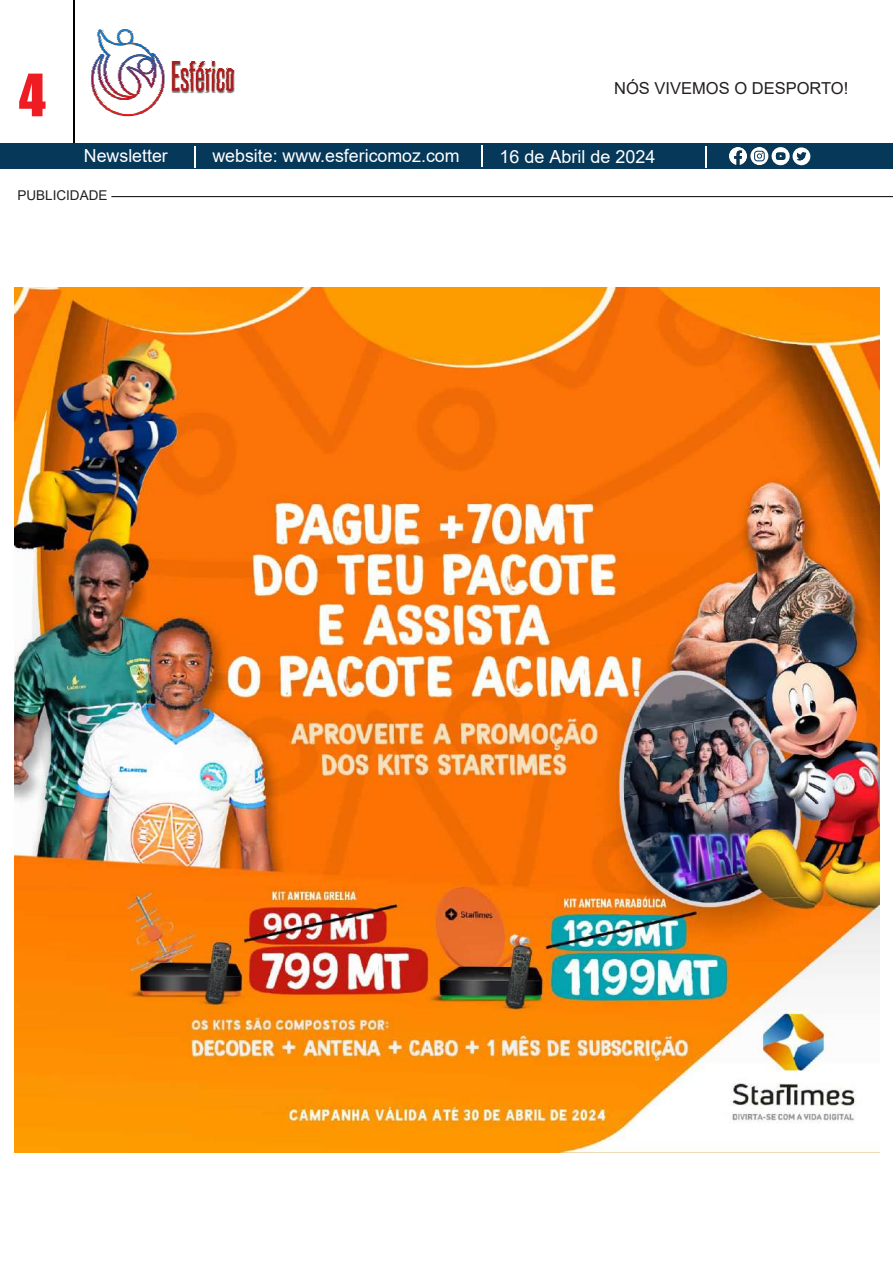
<style>
.page{position:relative;width:893px;height:1263px;background:#fff}
.page>*{position:absolute;margin:0;border:0;box-sizing:border-box;transform-origin:0 0}
.t1{font:54px "Impact";color:#ee1d23}
.t2{font:18px "Arial";color:#fff}
.t3{font:16.5px "Arial";color:#231f20}
.t4{font:13.5px "Arial";color:#231f20}
</style>
<div class="page">
<div style="left:0;top:144px;width:893px;height:25px;background:#063859"></div>
<svg style="left:705px;top:146px;width:1px;height:22px"></svg>
<svg style="left:195px;top:146px;width:1px;height:22px"></svg>
<svg style="left:729px;top:147px;width:18px;height:18px"></svg>
<svg style="left:750px;top:147px;width:18px;height:18px"></svg>
<svg style="left:754px;top:151px;width:11px;height:10px"></svg>
<svg style="left:482px;top:146px;width:1px;height:21px"></svg>
<svg style="left:771px;top:147px;width:40px;height:19px"></svg>
<hr style="left:73px;top:0;width:2px;height:142px;background:#000001">
<svg style="left:90px;top:29px;width:145px;height:88px"></svg>
<hr style="left:111px;top:196px;width:782px;height:1px;background:#000001">
<img style="left:14px;top:287px;width:865px;height:865px">
<h1 class="t1" style="left:19px;top:53px;width:28px">4</h1>
<p class="t3" style="left:614px;top:77px;width:236px">NÓS VIVEMOS O DESPORTO!</p>
<p class="t2" style="left:84px;top:143px;width:86px">Newsletter</p>
<p class="t2" style="left:212px;top:143px;width:249px">website: www.esfericomoz.com</p>
<p class="t2" style="left:499px;top:144px;width:158px">16 de Abril de 2024</p>
<p class="t4" style="left:17px;top:186px;width:92px">PUBLICIDADE</p>
</div>
